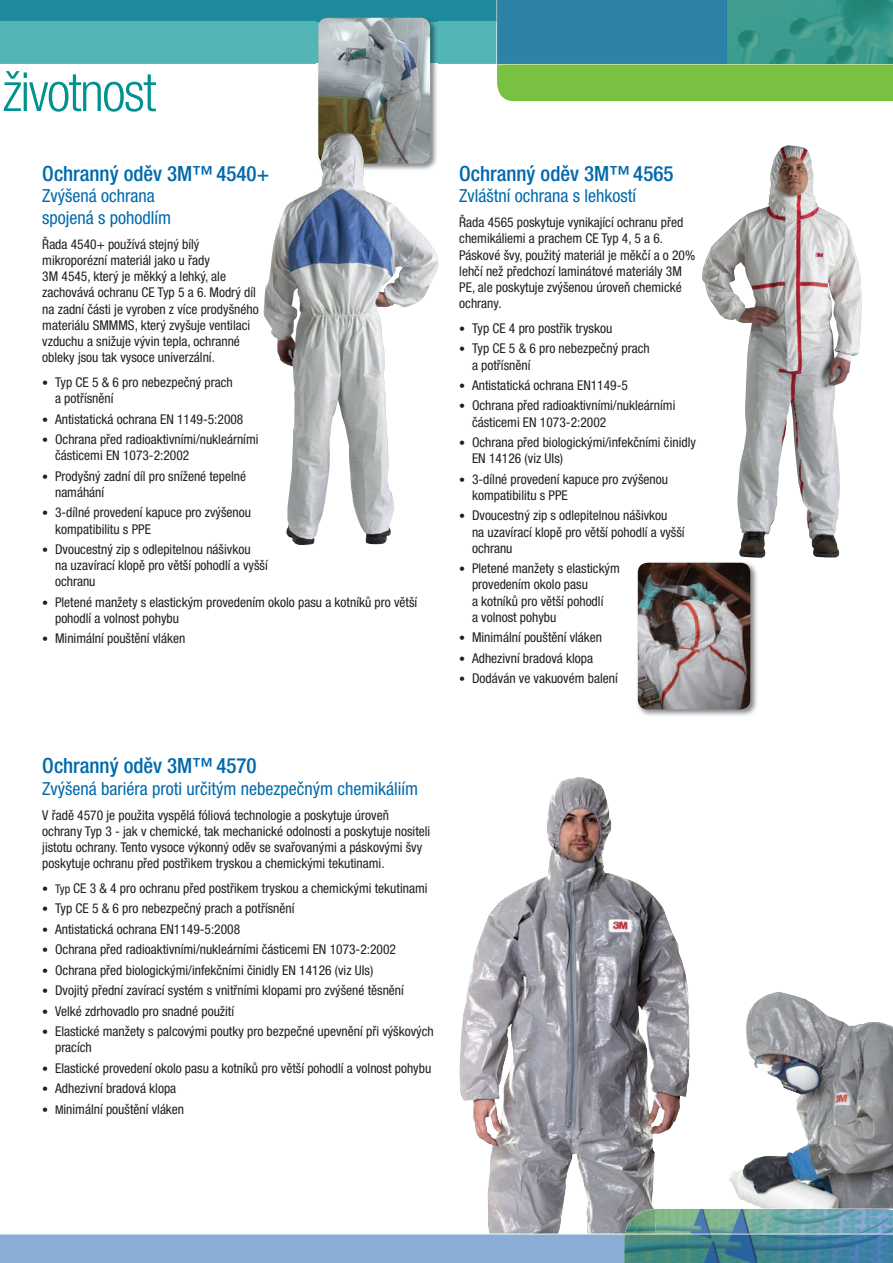
<style>
.page{position:relative;width:893px;height:1263px;background:#fff}
.page>*{position:absolute;margin:0;border:0;box-sizing:border-box;transform-origin:0 0}
.t1{font:300 condensed 54px "Helvetica Neue LT Pro";letter-spacing:-.03em;color:#009290}
.t2{font:500 condensed 21px "Helvetica Neue LT Pro";color:#006aac}
.t3{font:condensed 18px/21.6px "Helvetica Neue LT Pro";color:#006aac}
.t4{font:condensed 13.5px/16.2px "Helvetica Neue LT Pro";color:#231f20}
.s1{font-size:12px}
</style>
<div class="page">
<img style="left:729px;top:992px;width:164px;height:217px">
<img style="left:459px;top:777px;width:225px;height:456px">
<img style="left:624px;top:1209px;width:269px;height:54px">
<img style="left:625px;top:1233px;width:268px;height:2px">
<div style="left:0;top:1233px;width:625px;height:30px;background:#8aadd4"></div>
<img style="left:625px;top:1234px;width:30px;height:1px">
<svg style="left:0;top:0;width:893px;height:101px"></svg>
<img style="left:317px;top:16px;width:121px;height:117px">
<img style="left:318px;top:18px;width:112px;height:145px;border-radius:10px">
<img style="left:637px;top:562px;width:120px;height:154px">
<img style="left:638px;top:563px;width:112px;height:146px;border-radius:10px">
<img style="left:702px;top:145px;width:117px;height:413px">
<img style="left:263px;top:133px;width:176px;height:412px">
<h1 class="t1" style="left:3px;top:72px;width:155px">životnost</h1>
<h2 class="t2" style="left:42px;top:166px;width:228px">Ochranný oděv 3M™4540+</h2>
<h3 class="t3" style="left:42px;top:187px;width:130px">Zvýšená ochrana spojená s pohodlím</h3>
<p class="t4" style="left:42px;top:237px;width:218px">Řada 4540+ používá stejný bílý mikroporézní materiál jako u řady<br>3M 4545, který je měkký a lehký, ale zachovává ochranu CE Typ 5 a 6. Modrý díl na zadní části je vyroben z více prodyšného materiálu SMMMS, který zvyšuje ventilaci vzduchu a snižuje vývin tepla, ochranné obleky jsou tak vysoce univerzální.</p>
<p class="t4" style="left:55px;top:375px;width:179px;text-indent:-13px"><span class="s1">•</span> Typ CE 5 &amp; 6 pro nebezpečný prach a potřísnění</p>
<p class="t4" style="left:42px;top:412px;width:203px"><span class="s1">•</span> Antistatická ochrana EN 1149-5:2008</p>
<p class="t4" style="left:55px;top:432px;width:205px;text-indent:-13px"><span class="s1">•</span> Ochrana před radioaktivními/nukleárními částicemi EN 1073-2:2002</p>
<p class="t4" style="left:55px;top:469px;width:193px;text-indent:-13px"><span class="s1">•</span> Prodyšný zadní díl pro snížené tepelné namáhání</p>
<p class="t4" style="left:55px;top:506px;width:197px;text-indent:-13px"><span class="s1">•</span> 3-dílné provedení kapuce pro zvýšenou kompatibilitu s PPE</p>
<p class="t4" style="left:55px;top:542px;width:214px;text-indent:-13px"><span class="s1">•</span> Dvoucestný zip s odlepitelnou nášivkou<br>na uzavírací klopě pro větší pohodlí a vyšší ochranu</p>
<p class="t4" style="left:55px;top:595px;width:364px;text-indent:-13px"><span class="s1">•</span> Pletené manžety s elastickým provedením okolo pasu a kotníků pro větší pohodlí a volnost pohybu</p>
<p class="t4" style="left:42px;top:632px;width:144px"><span class="s1">•</span> Minimální pouštění vláken</p>
<h2 class="t2" style="left:459px;top:166px;width:216px">Ochranný oděv 3M™4565</h2>
<h3 class="t3" style="left:459px;top:187px;width:178px">Zvláštní ochrana s lehkostí</h3>
<p class="t4" style="left:459px;top:216px;width:238px">Řada 4565 poskytuje vynikající ochranu před chemikáliemi a prachem CE Typ 4, 5 a 6.<br>Páskové švy, použitý materiál je měkčí a o 20% lehčí než předchozí laminátové materiály 3M PE, ale poskytuje zvýšenou úroveň chemické ochrany.</p>
<p class="t4" style="left:459px;top:321px;width:155px"><span class="s1">•</span> Typ CE 4 pro postřik tryskou</p>
<p class="t4" style="left:472px;top:342px;width:179px;text-indent:-13px"><span class="s1">•</span> Typ CE 5 &amp; 6 pro nebezpečný prach a potřísnění</p>
<p class="t4" style="left:459px;top:378px;width:170px"><span class="s1">•</span> Antistatická ochrana EN1149-5</p>
<p class="t4" style="left:472px;top:399px;width:205px;text-indent:-13px"><span class="s1">•</span> Ochrana před radioaktivními/nukleárními částicemi EN 1073-2:2002</p>
<p class="t4" style="left:472px;top:435px;width:225px;text-indent:-13px"><span class="s1">•</span> Ochrana před biologickými/infekčními činidly<br>EN 14126 (viz UIs)</p>
<p class="t4" style="left:472px;top:472px;width:197px;text-indent:-13px"><span class="s1">•</span> 3-dílné provedení kapuce pro zvýšenou kompatibilitu s PPE</p>
<p class="t4" style="left:472px;top:509px;width:214px;text-indent:-13px"><span class="s1">•</span> Dvoucestný zip s odlepitelnou nášivkou<br>na uzavírací klopě pro větší pohodlí a vyšší ochranu</p>
<p class="t4" style="left:472px;top:562px;width:149px;text-indent:-13px"><span class="s1">•</span> Pletené manžety s elastickým provedením okolo pasu<br>a kotníků pro větší pohodlí<br>a volnost pohybu</p>
<p class="t4" style="left:459px;top:631px;width:144px"><span class="s1">•</span> Minimální pouštění vláken</p>
<p class="t4" style="left:459px;top:651px;width:135px"><span class="s1">•</span> Adhezivní bradová klopa</p>
<p class="t4" style="left:459px;top:672px;width:160px"><span class="s1">•</span> Dodáván ve vakuovém balení</p>
<h2 class="t2" style="left:42px;top:758px;width:216px">Ochranný oděv 3M™4570</h2>
<h3 class="t3" style="left:42px;top:779px;width:377px">Zvýšená bariéra proti určitým nebezpečným chemikáliím</h3>
<p class="t4" style="left:42px;top:808px;width:390px">V řadě 4570 je použita vyspělá fóliová technologie a poskytuje úroveň ochrany Typ 3 - jak v chemické, tak mechanické odolnosti a poskytuje nositeli jistotu ochrany. Tento vysoce výkonný oděv se svařovanými a páskovými švy poskytuje ochranu před postřikem tryskou a chemickými tekutinami.</p>
<p class="t4" style="left:42px;top:881px;width:387px"><span class="s1">• Typ</span> CE 3 &amp; 4 pro ochranu před postřikem tryskou a chemickými tekutinami</p>
<p class="t4" style="left:42px;top:902px;width:254px"><span class="s1">•</span> Typ CE 5 &amp; 6 pro nebezpečný prach a potřísnění</p>
<p class="t4" style="left:42px;top:922px;width:199px"><span class="s1">•</span> Antistatická ochrana EN1149-5:2008</p>
<p class="t4" style="left:42px;top:943px;width:355px"><span class="s1">•</span> Ochrana před radioaktivními/nukleárními částicemi EN 1073-2:2002</p>
<p class="t4" style="left:42px;top:963px;width:333px"><span class="s1">•</span> Ochrana před biologickými/infekčními činidly EN 14126 (viz UIs)</p>
<p class="t4" style="left:42px;top:984px;width:363px"><span class="s1">•</span> Dvojitý přední zavírací systém s vnitřními klopami pro zvýšené těsnění</p>
<p class="t4" style="left:42px;top:1004px;width:193px"><span class="s1">•</span> Velké zdrhovadlo pro snadné použití</p>
<p class="t4" style="left:55px;top:1024px;width:380px;text-indent:-13px"><span class="s1">•</span> Elastické manžety s palcovými poutky pro bezpečné upevnění při výškových pracích</p>
<p class="t4" style="left:42px;top:1061px;width:390px"><span class="s1">•</span> Elastické provedení okolo pasu a kotníků pro větší pohodlí a volnost pohybu</p>
<p class="t4" style="left:42px;top:1082px;width:135px"><span class="s1">•</span> Adhezivní bradová klopa</p>
<p class="t4" style="left:42px;top:1102px;width:143px"><span class="s1">• M</span>inimální pouštění vláken</p>
</div>
